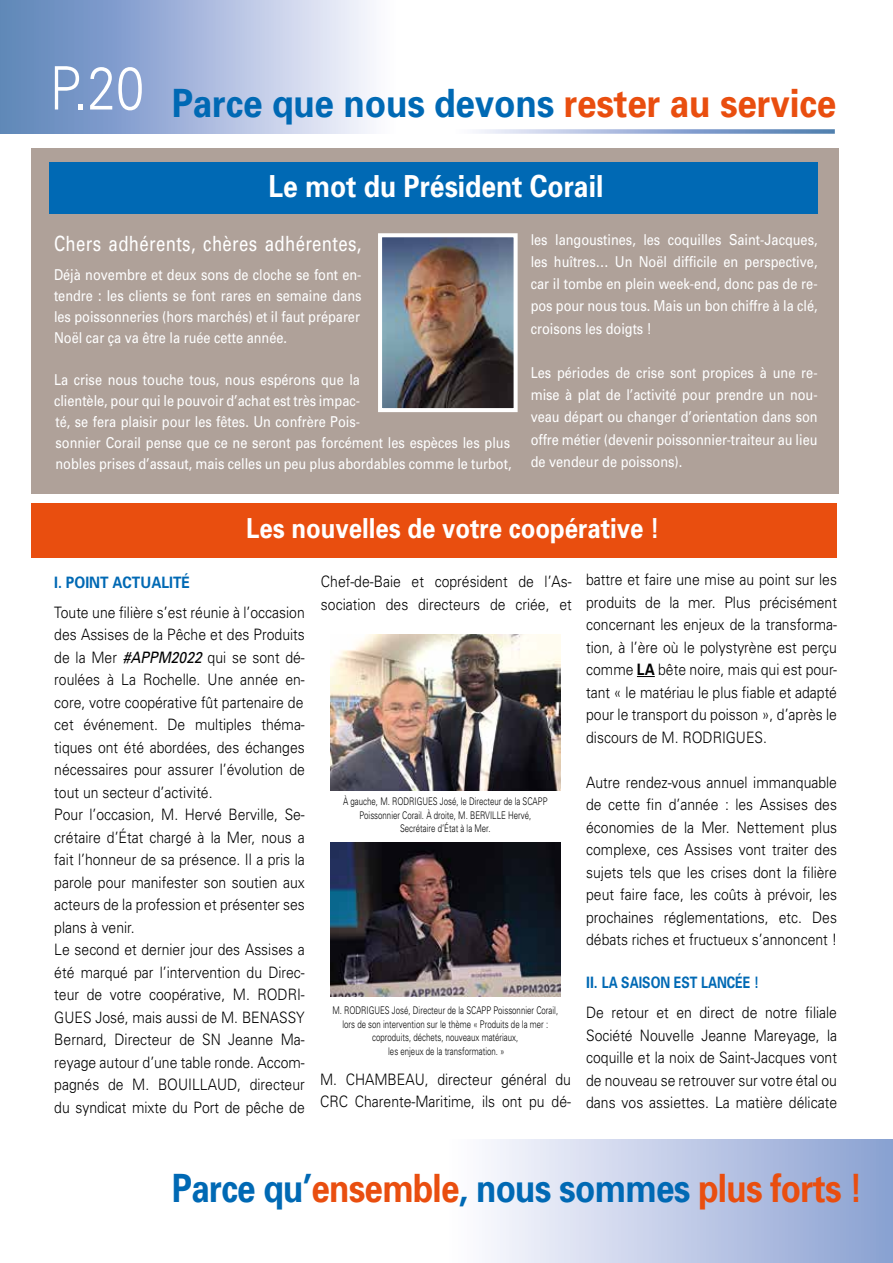
<style>
.page{position:relative;width:893px;height:1263px;background:#fff}
.page>*{position:absolute;margin:0;border:0;box-sizing:border-box;transform-origin:0 0}
.t1{font:700 39px "Univers";letter-spacing:-.015em;color:#0069b4;scale:.9 1}
.t2{font:700 39px "Univers";letter-spacing:-.015em;color:#0069b4;scale:.85 1}
.t3{font:700 30.45px "Univers";color:#fff;scale:.87 1}
.t4{font:700 27.6px "Univers";color:#fff;scale:.87 1}
.t5{font:21px "Univers";letter-spacing:.02em;color:#fff;scale:.8 1}
.t6{font:300 15.75px/22.5px "Univers";color:#000;scale:.89 1}
.t7{font:700 15.75px "Univers";color:#0069b4;scale:.89 1}
.t8{font:15px/22.2px "Univers";color:#fff;text-align:justify;scale:.85 1}
.t9{font:300 10.5px/13.5px "Univers";color:#000;text-align:center;scale:.75 1}
.s1{color:#e94e0f}
.s2{font-weight:400;font-style:italic}
.s3{font-weight:700}
</style>
<div class="page">
<div style="left:31px;top:503px;width:806px;height:54px;background:#e94e0f"></div>
<svg style="left:172px;top:133px;width:663px;height:1px"></svg>
<img style="left:330px;top:843px;width:231px;height:154px">
<img style="left:330px;top:634px;width:231px;height:156px">
<div style="left:31px;top:148px;width:808px;height:346px;background:#afa199"></div>
<div style="left:49px;top:162px;width:769px;height:51px;background:#0069b4"></div>
<img style="left:383px;top:238px;width:130px;height:169px">
<div style="left:378px;top:233px;width:140px;height:179px;border:4px solid #fff"></div>
<svg style="left:637px;top:676px;width:18px;height:1px"></svg>
<svg style="left:491px;top:1139px;width:402px;height:124px;background:#bfcae7"></svg>
<svg style="left:0;top:0;width:835px;height:133px"></svg>
<h1 class="t1" style="left:50px;top:78px;width:875px"><sup>P.20</sup> Parce que nous devons <span class="s1">rester au service</span></h1>
<h2 class="t3" style="left:268px;top:167px;width:387px">Le mot du Président Corail</h2>
<h3 class="t5" style="left:54px;top:230px;width:386px">Chers adhérents, chères adhérentes,</h3>
<p class="t8" style="left:54px;top:263px;width:363px;line-height:21px">Déjà novembre et deux sons de cloche se font en&shy;tendre : les clients se font rares en semaine dans les poissonneries (hors marchés) et il faut préparer Noël car ça va être la ruée cette année.</p>
<p class="t8" style="left:54px;top:368px;width:540px;line-height:21px;text-align:left">La crise nous touche tous, nous espérons que la<br>clientèle, pour qui le pouvoir d’achat est très impac-<br>té, se fera plaisir pour les fêtes. Un confrère Pois-<br>sonnier Corail pense que ce ne seront pas forcément les espèces les plus nobles prises d’assaut, mais celles un peu plus abordables comme le turbot,</p>
<p class="t8" style="left:531px;top:228px;width:339px">les langoustines, les coquilles Saint-Jacques, les huîtres… Un Noël difficile en perspective, car il tombe en plein week-end, donc pas de re&shy;pos pour nous tous. Mais un bon chiffre à la clé, croisons les doigts !</p>
<p class="t8" style="left:531px;top:361px;width:339px">Les périodes de crise sont propices à une re&shy;mise à plat de l’activité pour prendre un nou&shy;veau départ ou changer d’orientation dans son offre métier (devenir poissonnier-traiteur au lieu de vendeur de poissons).</p>
<h3 class="t4" style="left:246px;top:511px;width:477px">Les nouvelles de votre coopérative !</h3>
<p class="t7" style="left:54px;top:572px;width:154px">I. POINT ACTUALITÉ</p>
<p class="t6" style="left:54px;top:600px;width:283px">Toute une filière s’est réunie à l’occasion des Assises de la Pêche et des Produits de la Mer <span class="s2">#APPM2022</span> qui se sont dé&shy;roulées à La Rochelle. Une année en&shy;core, votre coopérative fût partenaire de cet événement. De multiples théma&shy;tiques ont été abordées, des échanges nécessaires pour assurer l’évolution de tout un secteur d’activité.<br>Pour l’occasion, M. Hervé Berville, Se&shy;crétaire d’État chargé à la Mer, nous a fait l’honneur de sa présence. Il a pris la parole pour manifester son soutien aux acteurs de la profession et présenter ses plans à venir.<br>Le second et dernier jour des Assises a été marqué par l’intervention du Direc&shy;teur de votre coopérative, M. RODRI-GUES José, mais aussi de M. BENASSY Bernard, Directeur de SN Jeanne Ma&shy;reyage autour d’une table ronde. Accom&shy;pagnés de M. BOUILLAUD, directeur du syndicat mixte du Port de pêche de</p>
<p class="t6" style="left:321px;top:570px;width:283px">Chef-de-Baie et coprésident de l’As&shy;sociation des directeurs de criée, et</p>
<p class="t9" style="left:343px;top:794px;width:274px">À gauche, M. RODRIGUES José, le Directeur de la SCAPP<br>Poissonnier Corail. À droite, M. BERVILLE Hervé,<br>Secrétaire d’État à la Mer.</p>
<p class="t9" style="left:332px;top:1003px;width:303px">M. RODRIGUES José, Directeur de la SCAPP Poissonnier Corail, lors de son intervention sur le thème « Produits de la mer : coproduits, déchets, nouveaux matériaux,<br>les enjeux de la transformation. »</p>
<p class="t6" style="left:320px;top:1067px;width:283px">M. CHAMBEAU, directeur général du<br>CRC Charente-Maritime, ils ont pu dé-</p>
<p class="t6" style="left:586px;top:568px;width:283px;text-align:justify">battre et faire une mise au point sur les produits de la mer. Plus précisément concernant les enjeux de la transforma&shy;tion, à l’ère où le polystyrène est perçu comme <span class="s3">LA</span> bête noire, mais qui est pour&shy;tant « le matériau le plus fiable et adapté pour le transport du poisson », d’après le discours de M. RODRIGUES.</p>
<p class="t6" style="left:586px;top:770px;width:283px;text-align:justify">Autre rendez-vous annuel immanquable de cette fin d’année : les Assises des économies de la Mer. Nettement plus complexe, ces Assises vont traiter des sujets tels que les crises dont la filière peut faire face, les coûts à prévoir, les prochaines réglementations, etc. Des débats riches et fructueux s’annoncent !</p>
<p class="t7" style="left:586px;top:973px;width:196px">II. LA SAISON EST LANCÉE !</p>
<p class="t6" style="left:586px;top:1001px;width:283px;text-align:justify">De retour et en direct de notre filiale Société Nouvelle Jeanne Mareyage, la coquille et la noix de Saint-Jacques vont de nouveau se retrouver sur votre étal ou dans vos assiettes. La matière délicate</p>
<h1 class="t2" style="left:172px;top:1163px;width:814px">Parce qu’<span class="s1">ensemble</span>, nous sommes <span class="s1">plus forts !</span></h1>
</div>
